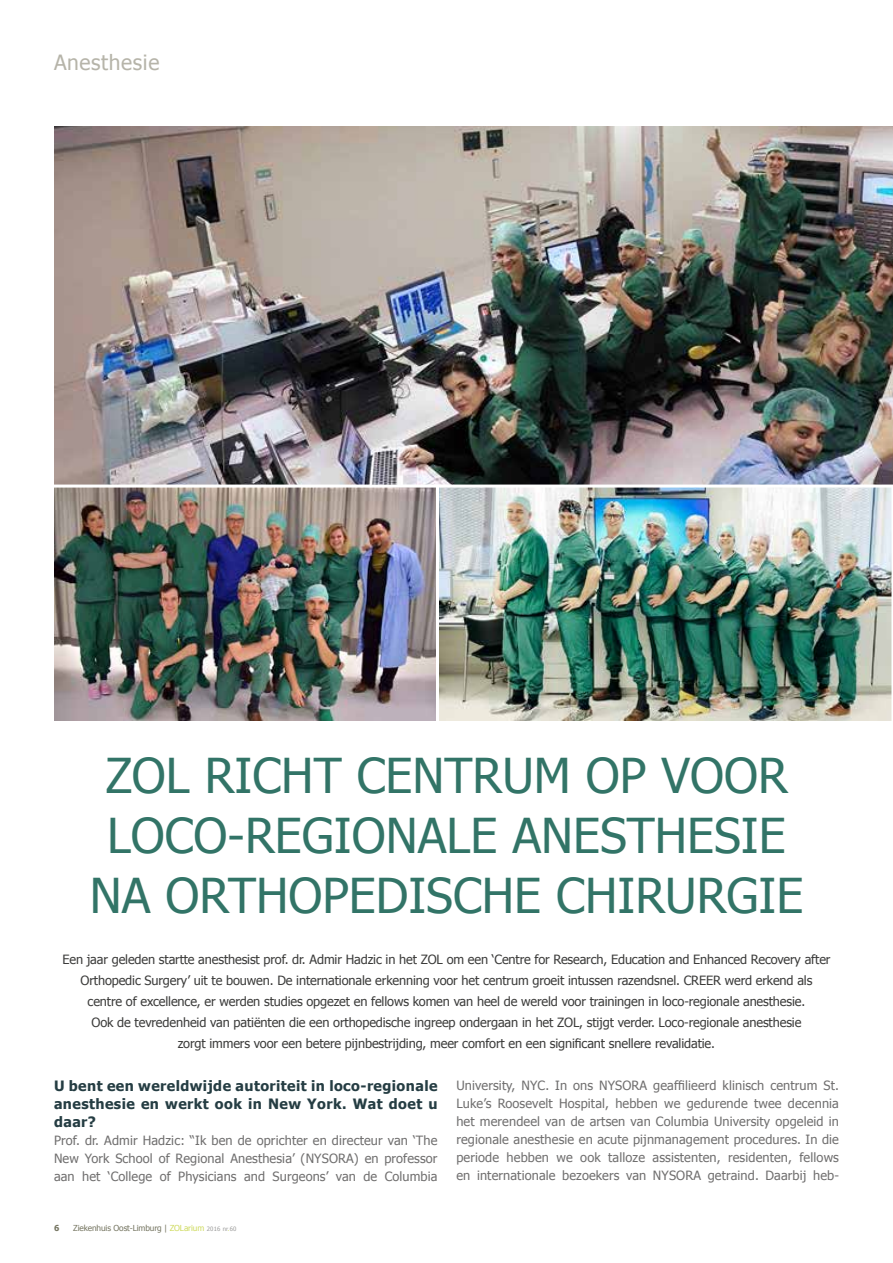
<style>
.page{position:relative;width:893px;height:1263px;background:#fff}
.page>*{position:absolute;margin:0;border:0;box-sizing:border-box;transform-origin:0 0}
.t1{font:48px/60px "Tahoma";color:#327467;text-align:center}
.t2{font:21px "Tahoma";letter-spacing:.03em;color:#b6b4a9}
.t3{font:700 14.25px/18px "Tahoma";letter-spacing:.03em;color:#253d43;text-align:justify}
.t4{font:12.75px/21px "Tahoma";letter-spacing:-.01em;color:#3c3c3b;text-align:center}
.t5{font:12.75px/18px "Tahoma";letter-spacing:.01em;color:#706f6f;text-align:justify}
.t6{font:8.25px "Tahoma";letter-spacing:-.01em;color:#767662}
.t7{font:700 8.25px "Tahoma";color:#767662}
.s1{color:#cfdb60}
.s2{font-size:6px;color:#9d9d9c}
.s3{font-size:6px;color:#cfdb60}
</style>
<div class="page">
<img style="left:54px;top:126px;width:839px;height:359px">
<img style="left:54px;top:488px;width:382px;height:232px">
<img style="left:439px;top:488px;width:452px;height:232px">
<h2 class="t2" style="left:54px;top:49px;width:107px">Anesthesie</h2>
<h1 class="t1" style="left:90px;top:743px;width:715px">ZOL RICHT CENTRUM OP VOOR<br>LOCO-REGIONALE ANESTHESIE<br>NA ORTHOPEDISCHE CHIRURGIE</h1>
<p class="t4" style="left:62px;top:948px;width:770px">Een jaar geleden startte anesthesist prof. dr. Admir Hadzic in het ZOL om een ‘Centre for Research, Education and Enhanced Recovery after Orthopedic Surgery’ uit te bouwen. De internationale erkenning voor het centrum groeit intussen razendsnel. CREER werd erkend als centre of excellence, er werden studies opgezet en fellows komen van heel de wereld voor trainingen in loco-regionale anesthesie.<br>Ook de tevredenheid van patiënten die een orthopedische ingreep ondergaan in het ZOL, stijgt verder. Loco-regionale anesthesie<br>zorgt immers voor een betere pijnbestrijding, meer comfort en een significant snellere revalidatie.</p>
<p class="t3" style="left:54px;top:1076px;width:385px">U bent een wereldwijde autoriteit in loco-regionale anesthesie en werkt ook in New York. Wat doet u daar?</p>
<p class="t5" style="left:54px;top:1131px;width:385px">Prof. dr. Admir Hadzic: “Ik ben de oprichter en directeur van ‘The New York School of Regional Anesthesia’ (NYSORA) en professor aan het ‘College of Physicians and Surgeons’ van de Columbia</p>
<p class="t5" style="left:456px;top:1076px;width:384px">University, NYC. In ons NYSORA geaffilieerd klinisch centrum St.<br>Luke’s Roosevelt Hospital, hebben we gedurende twee decennia het merendeel van de artsen van Columbia University opgeleid in regionale anesthesie en acute pijnmanagement procedures. In die periode hebben we ook talloze assistenten, residenten, fellows en internationale bezoekers van NYSORA getraind. Daarbij heb-</p>
<p class="t7" style="left:54px;top:1222px;width:7px">6</p>
<p class="t6" style="left:73px;top:1222px;width:165px">Ziekenhuis Oost-Limburg | <span class="s1">ZOLarium</span> <span class="s2">2016 nr</span><span class="s3">.</span><span class="s2">60</span></p>
</div>
